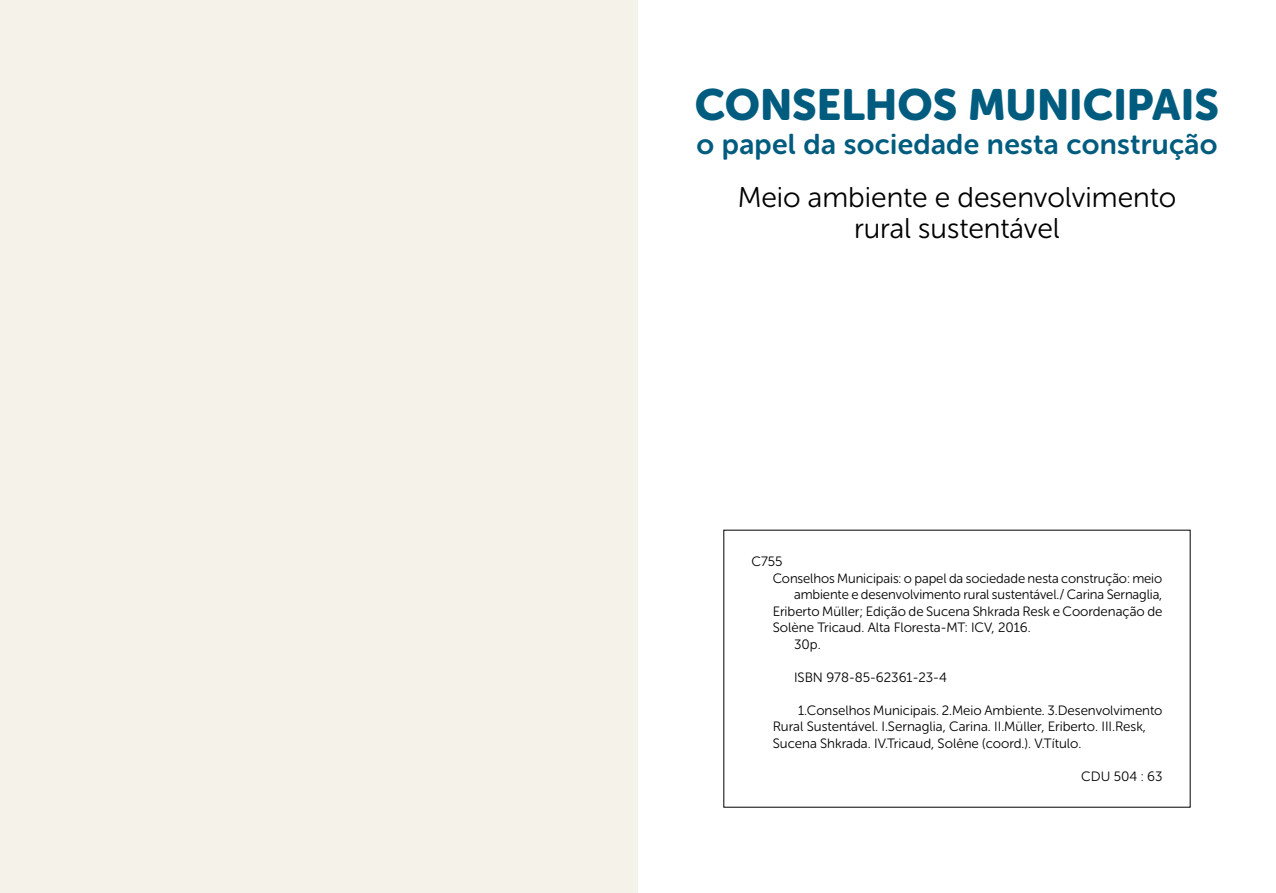
<style>
.page{position:relative;width:1276px;height:893px;background:#fff}
.page>*{position:absolute;margin:0;border:0;box-sizing:border-box;transform-origin:0 0}
.t1{font:43.5px "Museo Sans Rounded 900";color:#005c7e}
.t2{font:28.5px/31.5px "Museo Sans Rounded 300";color:#000;text-align:center}
.t3{font:28.5px "Museo Sans Rounded 700";letter-spacing:.01em;color:#005c7e}
.t4{font:13.5px/16.5px "Museo Sans Rounded 300";color:#000}
</style>
<div class="page">
<div style="left:0;top:0;width:638px;height:893px;background:#f5f3e9"></div>
<h1 class="t1" style="left:695px;top:80px;width:525px">CONSELHOS MUNICIPAIS</h1>
<h2 class="t3" style="left:696px;top:128px;width:522px">o papel da sociedade nesta construção</h2>
<h2 class="t2" style="left:738px;top:181px;width:440px">Meio ambiente e desenvolvimento rural sustentável</h2>
<p class="t4" style="left:751px;top:553px;width:33px">C755</p>
<p class="t4" style="left:773px;top:570px;width:391px">Conselhos Municipais: o papel da sociedade nesta construção: meio</p>
<p class="t4" style="left:794px;top:586px;width:370px">ambiente e desenvolvimento rural sustentável./ Carina Sernaglia,</p>
<p class="t4" style="left:773px;top:603px;width:391px">Eriberto Müller; Edição de Sucena Shkrada Resk e Coordenação de</p>
<p class="t4" style="left:773px;top:619px;width:259px">Solène Tricaud. Alta Floresta-MT: ICV, 2016.</p>
<p class="t4" style="left:794px;top:636px;width:28px">30p.</p>
<p class="t4" style="left:794px;top:669px;width:154px">ISBN 978-85-62361-23-4</p>
<p class="t4" style="left:773px;top:702px;width:391px;text-indent:26px">1.Conselhos Municipais. 2.Meio Ambiente. 3.Desenvolvimento<br>Rural Sustentável. I.Sernaglia, Carina. II.Müller, Eriberto. III.Resk,<br>Sucena Shkrada. IV.Tricaud, Solêne (coord.). V.Título.</p>
<p class="t4" style="left:1081px;top:768px;width:83px">CDU 504 : 63</p>
</div>
